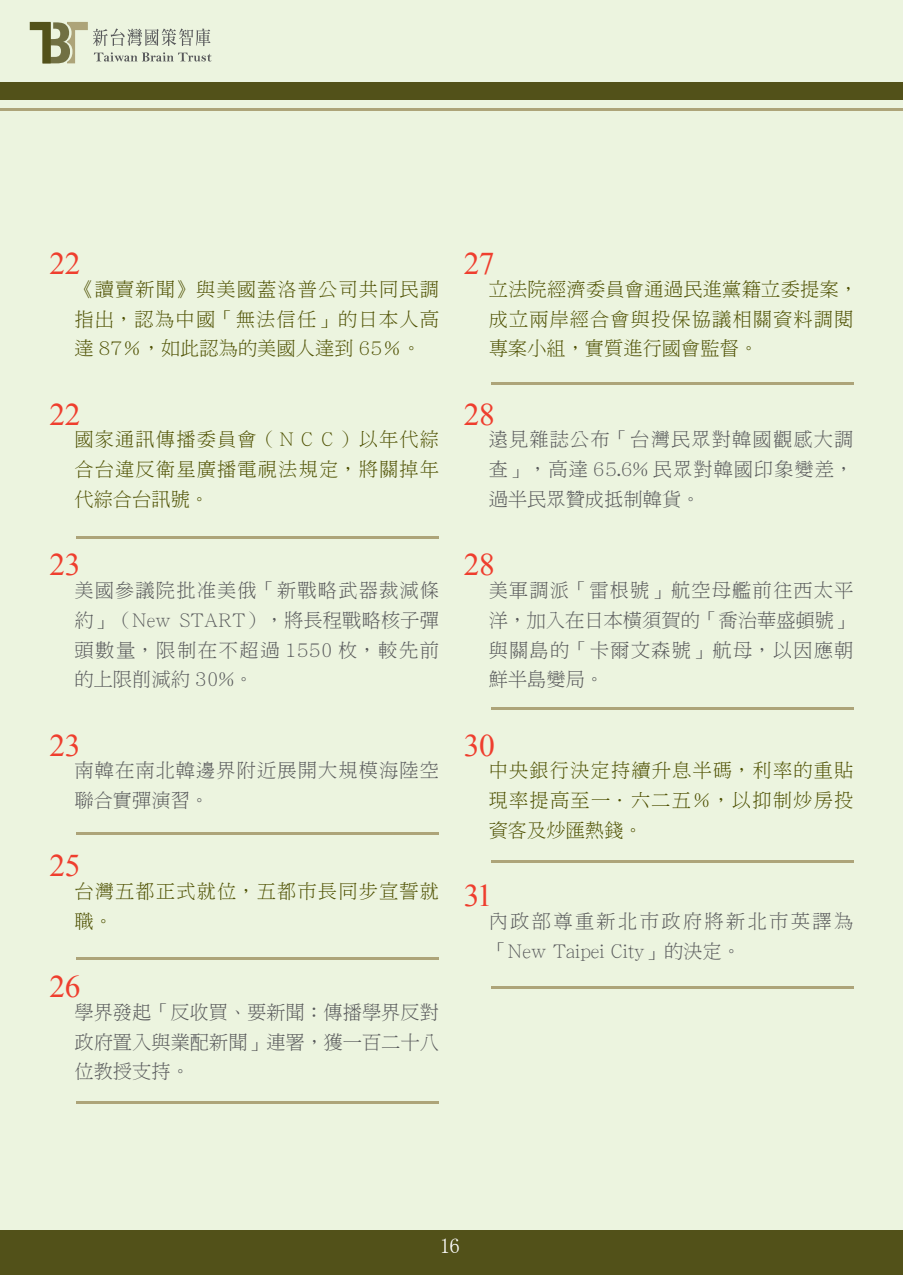
<style>
.page{position:relative;width:903px;height:1275px;background:#fff}
.page>*{position:absolute;margin:0;border:0;box-sizing:border-box;transform-origin:0 0}
.段落1{font:31.5px "Times New Roman";letter-spacing:-.015em;color:#ef3e2e}
.段落1-2{font:21px "MS P Mincho";color:#fff}
.內文{font:19.25px/29.8px "DF Ming Lt HKP BF";letter-spacing:.05em;color:#57585a;text-align:justify}
.內文-2{font:19.25px/29.8px "DF Ming Lt HKP BF";letter-spacing:.06em;color:#4d4f00;text-align:justify}
.內文-3{font:19.25px/29.8px "DF Ming Lt HKP BF";letter-spacing:.01em;color:#4d4f00}
.內文-4{font:19.25px/29.8px "DF Ming Lt HKP BF";letter-spacing:.12em;color:#57585a}
</style>
<div class="page">
<div style="left:0;top:0;width:903px;height:1260px;background:#ecf4df"></div>
<div style="left:0;top:83px;width:903px;height:17px;background:#525119"></div>
<hr style="left:0;top:108px;width:903px;height:3px;background:#ada479">
<svg style="left:30px;top:22px;width:182px;height:41px"></svg>
<div style="left:0;top:1230px;width:903px;height:45px;background:#525119"></div>
<hr style="left:77px;top:536px;width:362px;height:2px;background:#ada479">
<hr style="left:491px;top:382px;width:362px;height:2px;background:#ada479">
<hr style="left:491px;top:707px;width:362px;height:2px;background:#ada479">
<hr style="left:491px;top:861px;width:362px;height:2px;background:#ada479">
<hr style="left:491px;top:986px;width:362px;height:2px;background:#ada479">
<hr style="left:77px;top:832px;width:362px;height:3px;background:#ada479">
<hr style="left:77px;top:957px;width:362px;height:3px;background:#ada479">
<hr style="left:77px;top:1101px;width:362px;height:3px;background:#ada479">
<p class="段落1" style="left:50px;top:243px;width:33px">22</p>
<p class="內文-2" style="left:74px;top:274px;width:366px">《讀賣新聞》與美國蓋洛普公司共同民調指出，認為中國「無法信任」的日本人高達 87％，如此認為的美國人達到 65％。</p>
<p class="段落1" style="left:50px;top:393px;width:33px">22</p>
<p class="內文-2" style="left:74px;top:425px;width:366px">國家通訊傳播委員會（ＮＣＣ）以年代綜合台違反衛星廣播電視法規定，將關掉年代綜合台訊號。</p>
<p class="段落1" style="left:50px;top:544px;width:32px">23</p>
<p class="內文" style="left:74px;top:575px;width:366px">美國參議院批准美俄「新戰略武器裁減條約」（New START），將長程戰略核子彈頭數量，限制在不超過 1550 枚，較先前的上限削減約 30%。</p>
<p class="段落1" style="left:50px;top:724px;width:32px">23</p>
<p class="內文" style="left:74px;top:756px;width:366px">南韓在南北韓邊界附近展開大規模海陸空聯合實彈演習。</p>
<p class="段落1" style="left:50px;top:845px;width:32px">25</p>
<p class="內文-2" style="left:74px;top:876px;width:366px">台灣五都正式就位，五都市長同步宣誓就職。</p>
<p class="段落1" style="left:50px;top:965px;width:32px">26</p>
<p class="內文" style="left:74px;top:997px;width:366px">學界發起「反收買、要新聞：傳播學界反對政府置入與業配新聞」連署，獲一百二十八位教授支持。</p>
<p class="段落1" style="left:464px;top:243px;width:32px">27</p>
<p class="內文-3" style="left:489px;top:274px;width:371px">立法院經濟委員會通過民進黨籍立委提案，成立兩岸經合會與投保協議相關資料調閱專案小組，實質進行國會監督。</p>
<p class="段落1" style="left:464px;top:393px;width:32px">28</p>
<p class="內文" style="left:489px;top:425px;width:366px">遠見雜誌公布「台灣民眾對韓國觀感大調查」，高達 65.6% 民眾對韓國印象變差，過半民眾贊成抵制韓貨。</p>
<p class="段落1" style="left:464px;top:544px;width:32px">28</p>
<p class="內文" style="left:489px;top:575px;width:366px">美軍調派「雷根號」航空母艦前往西太平洋，加入在日本橫須賀的「喬治華盛頓號」與關島的「卡爾文森號」航母，以因應朝鮮半島變局。</p>
<p class="段落1" style="left:464px;top:724px;width:32px">30</p>
<p class="內文-2" style="left:489px;top:756px;width:366px">中央銀行決定持續升息半碼，利率的重貼現率提高至一．六二五％，以抑制炒房投資客及炒匯熱錢。</p>
<p class="段落1" style="left:464px;top:874px;width:30px">31</p>
<p class="內文-4" style="left:489px;top:906px;width:366px">內政部尊重新北市政府將新北市英譯為「New Taipei City」的決定。</p>
<p class="段落1-2" style="left:440px;top:1235px;width:22px">16</p>
</div>
